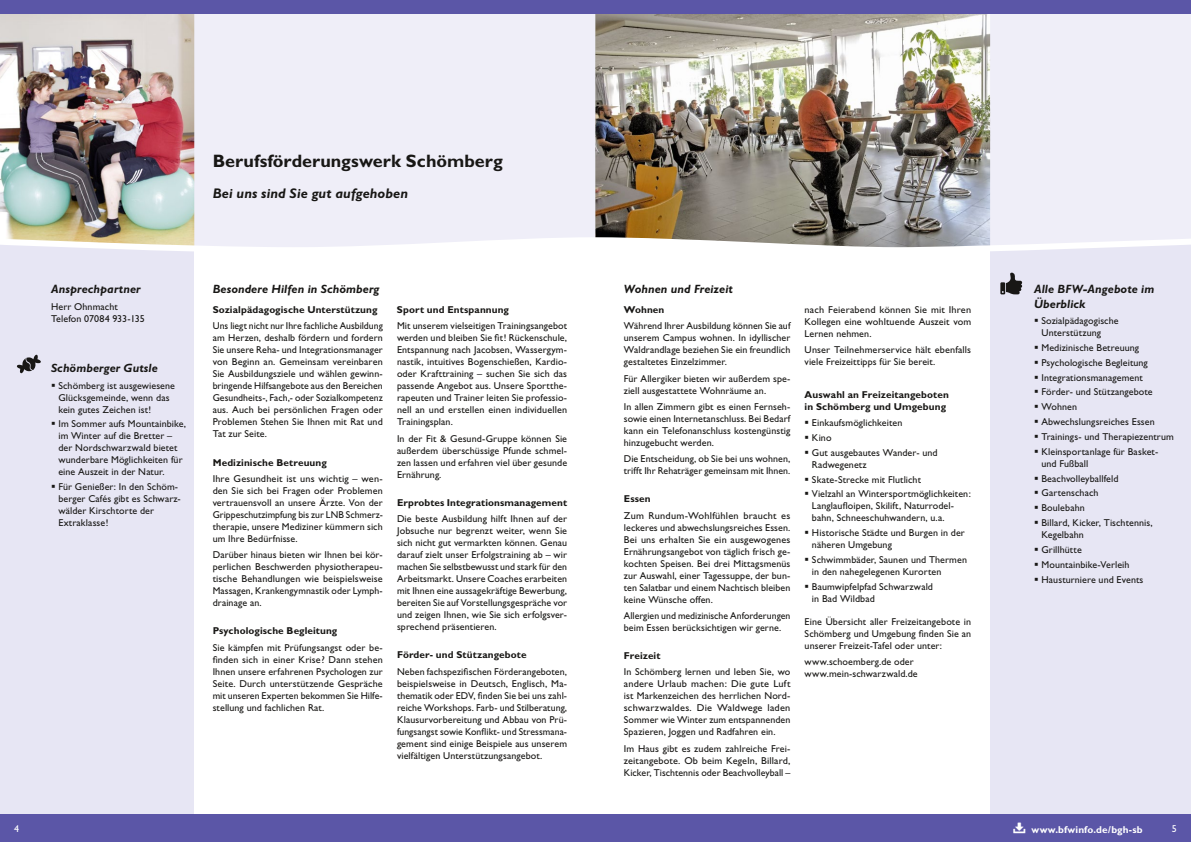
<style>
.page{position:relative;width:1191px;height:842px;background:#fff}
.page>*{position:absolute;margin:0;border:0;box-sizing:border-box;transform-origin:0 0}
.t1{font:700 18px "Gill Sans";letter-spacing:.005em;color:#181715}
.t2{font:italic 700 14px "Gill Sans";letter-spacing:.005em;color:#181715}
.t3{font:italic 700 12px/14.4px "Gill Sans";letter-spacing:.005em;color:#181715}
.t4{font:10px/12px "Gill Sans";letter-spacing:.01em;color:#181715}
.t5{font:700 10px/12px "Gill Sans";letter-spacing:.01em;color:#181715}
.t6{font:700 10px "Gill Sans";letter-spacing:.01em;color:#fff}
.t7{font:10px "Gill Sans";color:#fff}
</style>
<div class="page">
<div style="left:0;top:0;width:194px;height:842px;background:#e7e6f4"></div>
<div style="left:990px;top:0;width:201px;height:842px;background:#e7e6f4"></div>
<img style="left:0;top:14px;width:1191px;height:238px">
<svg style="left:17px;top:355px;width:24px;height:18px"></svg>
<svg style="left:1000px;top:273px;width:22px;height:21px"></svg>
<div style="left:0;top:0;width:595px;height:14px;background:#5b56a7"></div>
<div style="left:595px;top:0;width:596px;height:14px;background:#5b56a7"></div>
<div style="left:595px;top:814px;width:596px;height:28px;background:#5b56a7"></div>
<div style="left:0;top:814px;width:595px;height:28px;background:#5b56a7"></div>
<h1 class="t1" style="left:213px;top:151px;width:291px">Berufsförderungswerk Schömberg</h1>
<h2 class="t2" style="left:213px;top:186px;width:197px">Bei uns sind Sie gut aufgehoben</h2>
<p class="t3" style="left:51px;top:282px;width:91px">Ansprechpartner</p>
<p class="t4" style="left:51px;top:300px;width:95px">Herr Ohnmacht<br>Telefon 07084 933-135</p>
<p class="t3" style="left:51px;top:361px;width:108px">Schömberger Gutsle</p>
<p class="t4" style="left:58px;top:379px;width:118px">Schömberg ist ausgewiesene<br>Glücksgemeinde, wenn das kein gutes Zeichen ist!</p>
<p class="t4" style="left:58px;top:418px;width:129px">Im Sommer aufs Mountainbike, im Winter auf die Bretter – der Nordschwarzwald bietet wunderbare Möglichkeiten für eine Auszeit in der Natur.</p>
<p class="t4" style="left:58px;top:481px;width:124px">Für Genießer: In den Schöm&shy;berger Cafés gibt es Schwarz&shy;wälder Kirschtorte der<br>Extraklasse!</p>
<p class="t3" style="left:213px;top:281px;width:168px">Besondere Hilfen in Schömberg</p>
<p class="t5" style="left:213px;top:304px;width:166px">Sozialpädagogische Unterstützung</p>
<p class="t4" style="left:213px;top:320px;width:172px;text-align:justify">Uns liegt nicht nur Ihre fachliche Ausbildung am Herzen, deshalb fördern und fordern Sie unsere Reha- und Integrationsmanager von Beginn an. Gemeinsam vereinbaren Sie Ausbildungsziele und wählen gewinn&shy;bringende Hilfsangebote aus den Bereichen Gesundheits-, Fach,- oder Sozialkompetenz aus. Auch bei persönlichen Fragen oder Problemen Stehen Sie Ihnen mit Rat und Tat zur Seite.</p>
<p class="t5" style="left:213px;top:456px;width:116px">Medizinische Betreuung</p>
<p class="t4" style="left:213px;top:472px;width:172px;text-align:justify">Ihre Gesundheit ist uns wichtig – wen&shy;den Sie sich bei Fragen oder Problemen vertrauensvoll an unsere Ärzte. Von der Grippeschutzimpfung bis zur LNB Schmerz&shy;therapie, unsere Mediziner kümmern sich um Ihre Bedürfnisse.</p>
<p class="t4" style="left:213px;top:549px;width:172px;text-align:justify">Darüber hinaus bieten wir Ihnen bei kör&shy;perlichen Beschwerden physiotherapeu&shy;tische Behandlungen wie beispielsweise Massagen, Krankengymnastik oder Lymph&shy;drainage an.</p>
<p class="t5" style="left:213px;top:625px;width:126px">Psychologische Begleitung</p>
<p class="t4" style="left:213px;top:641px;width:172px;text-align:justify">Sie kämpfen mit Prüfungsangst oder be&shy;finden sich in einer Krise? Dann stehen Ihnen unsere erfahrenen Psychologen zur Seite. Durch unterstützende Gespräche mit unseren Experten bekommen Sie Hilfe&shy;stellung und fachlichen Rat.</p>
<p class="t5" style="left:397px;top:304px;width:114px">Sport und Entspannung</p>
<p class="t4" style="left:397px;top:320px;width:172px;text-align:justify">Mit unserem vielseitigen Trainingsangebot werden und bleiben Sie fit! Rückenschule, Entspannung nach Jacobsen, Wassergym&shy;nastik, intuitives Bogenschießen, Kardio&shy;oder Krafttraining – suchen Sie sich das passende Angebot aus. Unsere Sportthe&shy;rapeuten und Trainer leiten Sie professio&shy;nell an und erstellen einen individuellen Trainingsplan.</p>
<p class="t4" style="left:397px;top:432px;width:172px;text-align:justify">In der Fit &amp; Gesund-Gruppe können Sie außerdem überschüssige Pfunde schmel&shy;zen lassen und erfahren viel über gesunde Ernährung.</p>
<p class="t5" style="left:397px;top:496px;width:172px">Erprobtes Integrationsmanagement</p>
<p class="t4" style="left:397px;top:513px;width:172px;text-align:justify">Die beste Ausbildung hilft Ihnen auf der Jobsuche nur begrenzt weiter, wenn Sie sich nicht gut vermarkten können. Genau darauf zielt unser Erfolgstraining ab – wir machen Sie selbstbewusst und stark für den Arbeitsmarkt. Unsere Coaches erarbeiten mit Ihnen eine aussagekräftige Bewerbung, bereiten Sie auf Vorstellungsgespräche vor und zeigen Ihnen, wie Sie sich erfolgsver&shy;sprechend präsentieren.</p>
<p class="t5" style="left:397px;top:649px;width:131px">Förder- und Stützangebote</p>
<p class="t4" style="left:397px;top:665px;width:172px;text-align:justify">Neben fachspezifischen Förderangeboten, beispielsweise in Deutsch, Englisch, Ma&shy;thematik oder EDV, finden Sie bei uns zahl&shy;reiche Workshops. Farb- und Stilberatung, Klausurvorbereitung und Abbau von Prü&shy;fungsangst sowie Konflikt- und Stressmana&shy;gement sind einige Beispiele aus unserem vielfältigen Unterstützungsangebot.</p>
<p class="t3" style="left:624px;top:281px;width:111px">Wohnen und Freizeit</p>
<p class="t5" style="left:624px;top:304px;width:42px">Wohnen</p>
<p class="t4" style="left:624px;top:320px;width:168px;text-align:justify">Während Ihrer Ausbildung können Sie auf unserem Campus wohnen. In idyllischer Waldrandlage beziehen Sie ein freundlich gestaltetes Einzelzimmer.</p>
<p class="t4" style="left:624px;top:372px;width:168px">Für Allergiker bieten wir außerdem spe&shy;ziell ausgestattete Wohnräume an.</p>
<p class="t4" style="left:624px;top:400px;width:168px;text-align:justify">In allen Zimmern gibt es einen Fernseh&shy;sowie einen Internetanschluss. Bei Bedarf kann ein Telefonanschluss kostengünstig hinzugebucht werden.</p>
<p class="t4" style="left:624px;top:453px;width:168px">Die Entscheidung, ob Sie bei uns wohnen, trifft Ihr Rehaträger gemeinsam mit Ihnen.</p>
<p class="t5" style="left:624px;top:493px;width:28px">Essen</p>
<p class="t4" style="left:624px;top:509px;width:168px;text-align:justify">Zum Rundum-Wohlfühlen braucht es leckeres und abwechslungsreiches Essen.<br>Bei uns erhalten Sie ein ausgewogenes Ernährungsangebot von täglich frisch ge&shy;kochten Speisen. Bei drei Mittagsmenüs zur Auswahl, einer Tagessuppe, der bun&shy;ten Salatbar und einem Nachtisch bleiben keine Wünsche offen.</p>
<p class="t4" style="left:624px;top:609px;width:168px">Allergien und medizinische Anforderungen beim Essen berücksichtigen wir gerne.</p>
<p class="t5" style="left:624px;top:650px;width:38px">Freizeit</p>
<p class="t4" style="left:624px;top:666px;width:168px;text-align:justify">In Schömberg lernen und leben Sie, wo andere Urlaub machen: Die gute Luft ist Markenzeichen des herrlichen Nord&shy;schwarzwaldes. Die Waldwege laden Sommer wie Winter zum entspannenden Spazieren, Joggen und Radfahren ein.</p>
<p class="t4" style="left:624px;top:742px;width:168px;text-align:justify">Im Haus gibt es zudem zahlreiche Frei&shy;zeitangebote. Ob beim Kegeln, Billard, Kicker, Tischtennis oder Beachvolleyball –</p>
<p class="t4" style="left:804px;top:304px;width:168px;text-align:justify">nach Feierabend können Sie mit Ihren Kollegen eine wohltuende Auszeit vom Lernen nehmen.</p>
<p class="t4" style="left:804px;top:344px;width:168px">Unser Teilnehmerservice hält ebenfalls viele Freizeittipps für Sie bereit.</p>
<p class="t5" style="left:804px;top:388px;width:146px">Auswahl an Freizeitangeboten in Schömberg und Umgebung</p>
<p class="t4" style="left:812px;top:415px;width:127px;line-height:14.8px">Einkaufsmöglichkeiten<br>Kino<br>Gut ausgebautes Wander- und</p>
<p class="t4" style="left:812px;top:457px;width:160px;line-height:14.8px">Radwegenetz<br>Skate-Strecke mit Flutlicht<br>Vielzahl an Wintersportmöglichkeiten:</p>
<p class="t4" style="left:812px;top:500px;width:144px">Langlaufloipen, Skilift, Naturrodel&shy;bahn, Schneeschuhwandern, u.a.</p>
<p class="t4" style="left:812px;top:527px;width:154px">Historische Städte und Burgen in der näheren Umgebung</p>
<p class="t4" style="left:812px;top:554px;width:156px">Schwimmbäder, Saunen und Thermen in den nahegelegenen Kurorten</p>
<p class="t4" style="left:812px;top:580px;width:123px">Baumwipfelpfad Schwarzwald in Bad Wildbad</p>
<p class="t4" style="left:804px;top:616px;width:168px;text-align:justify">Eine Übersicht aller Freizeitangebote in Schömberg und Umgebung finden Sie an unserer Freizeit-Tafel oder unter:</p>
<p class="t4" style="left:804px;top:656px;width:115px">www.schoemberg.de oder www.mein-schwarzwald.de</p>
<p class="t3" style="left:1034px;top:282px;width:122px">Alle BFW-Angebote im<br>Überblick</p>
<p class="t4" style="left:1041px;top:315px;width:79px">Sozialpädagogische<br>Unterstützung</p>
<p class="t4" style="left:1041px;top:340px;width:134px;line-height:14.8px">Medizinische Betreuung<br>Psychologische Begleitung<br>Integrationsmanagement<br>Förder- und Stützangebote<br>Wohnen<br>Abwechslungsreiches Essen<br>Trainings- und Therapiezentrum<br>Kleinsportanlage für Basket-</p>
<p class="t4" style="left:1041px;top:456px;width:113px;line-height:14.8px">und Fußball<br>Beachvolleyballfeld<br>Gartenschach<br>Boulebahn<br>Billard, Kicker, Tischtennis,</p>
<p class="t4" style="left:1041px;top:527px;width:103px;line-height:14.8px">Kegelbahn<br>Grillhütte<br>Mountainbike-Verleih<br>Hausturniere und Events</p>
<p class="t7" style="left:14px;top:822px;width:6px">4</p>
<p class="t6" style="left:1013px;top:823px;width:131px">□■●□ www.bfwinfo.de/bgh-sb</p>
<p class="t7" style="left:1171px;top:822px;width:6px">5</p>
</div>
